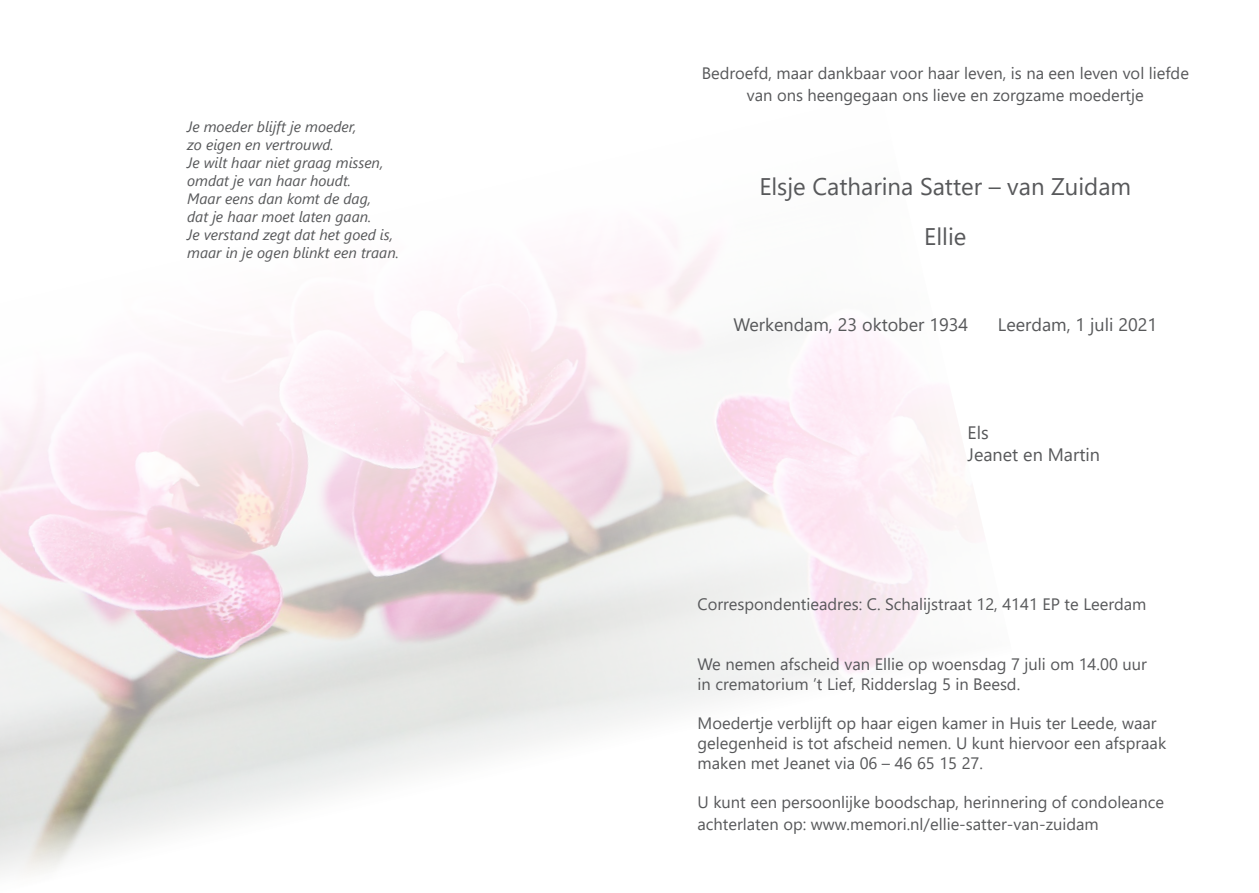
<style>
.page{position:relative;width:1259px;height:893px;background:#fff}
.page>*{position:absolute;margin:0;border:0;box-sizing:border-box;transform-origin:0 0}
.t1{font:24px "Segoe UI";color:#57585a}
.t2{font:18px "Segoe UI";color:#57585a}
.t3{font:16.5px/19.8px "Segoe UI";color:#57585a}
.t4{font:italic 15px "Segoe UI";color:#57585a}
</style>
<div class="page">
<img style="left:0;top:238px;width:969px;height:636px">
<p class="t4" style="left:187px;top:113px;width:171px">Je moeder blijft je moeder,</p>
<p class="t4" style="left:187px;top:131px;width:148px">zo eigen en vertrouwd.</p>
<p class="t4" style="left:187px;top:149px;width:198px">Je wilt haar niet graag missen,</p>
<p class="t4" style="left:187px;top:167px;width:165px">omdat je van haar houdt.</p>
<p class="t4" style="left:187px;top:185px;width:185px">Maar eens dan komt de dag,</p>
<p class="t4" style="left:187px;top:203px;width:186px">dat je haar moet laten gaan.</p>
<p class="t4" style="left:187px;top:221px;width:207px">Je verstand zegt dat het goed is,</p>
<p class="t4" style="left:187px;top:239px;width:213px">maar in je ogen blinkt een traan.</p>
<p class="t3" style="left:701px;top:61px;width:489px;line-height:21.6px;text-align:center">Bedroefd, maar dankbaar voor haar leven, is na een leven vol liefde van ons heengegaan ons lieve en zorgzame moedertje</p>
<p class="t1" style="left:759px;top:163px;width:373px">Elsje Catharina Satter – van Zuidam</p>
<p class="t1" style="left:924px;top:214px;width:44px">Ellie</p>
<p class="t2" style="left:733px;top:308px;width:236px">Werkendam, 23 oktober 1934</p>
<p class="t2" style="left:998px;top:308px;width:161px">Leerdam, 1 juli 2021</p>
<p class="t2" style="left:967px;top:416px;width:23px">Els</p>
<p class="t2" style="left:967px;top:438px;width:134px">Jeanet en Martin</p>
<p class="t3" style="left:697px;top:593px;width:450px">Correspondentieadres: C. Schalijstraat 12, 4141 EP te Leerdam</p>
<p class="t3" style="left:697px;top:652px;width:451px">We nemen afscheid van Ellie op woensdag 7 juli om 14.00 uur in crematorium ’t Lief, Ridderslag 5 in Beesd.</p>
<p class="t3" style="left:697px;top:712px;width:470px">Moedertje verblijft op haar eigen kamer in Huis ter Leede, waar gelegenheid is tot afscheid nemen. U kunt hiervoor een afspraak maken met Jeanet via 06 – 46 65 15 27.</p>
<p class="t3" style="left:697px;top:790px;width:468px;line-height:21.6px">U kunt een persoonlijke boodschap, herinnering of condoleance achterlaten op: www.memori.nl/ellie-satter-van-zuidam</p>
</div>
